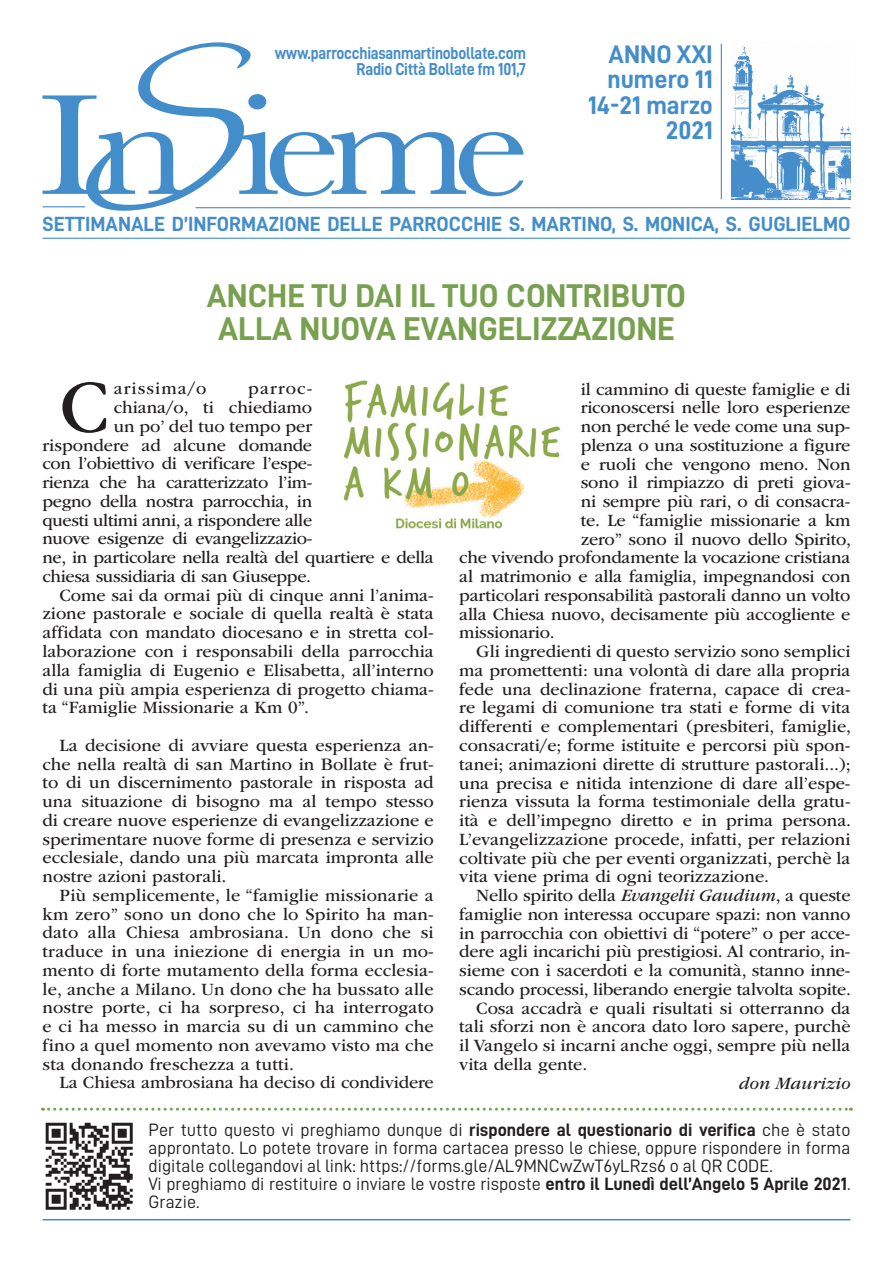
<style>
.page{position:relative;width:893px;height:1263px;background:#fff}
.page>*{position:absolute;margin:0;border:0;box-sizing:border-box;transform-origin:0 0}
.t1{font:78.15px "ITC Garamond Std";color:#231f20}
.t2{font:33px/33px "D DIN Bold";color:#78a14f;text-align:center}
.t3{font:25.5px/25.5px "D DIN Bold";color:#448dcb;text-align:right}
.t4{font:20.55px "D DIN Bold";color:#448dcb}
.t5{font:18px/18.8px "ITC Garamond Std";color:#231f20;text-align:justify}
.t6{font:18px/18px "D DIN";color:#231f20}
.t7{font:18px "ITC Garamond Std";letter-spacing:-.02em;color:#231f20}
.t8{font:italic 18px "ITC Garamond Std";color:#231f20}
.t9{font:18px "ITC Garamond Std";letter-spacing:.06em;color:#231f20}
.t10{font:17.4px/16.2px "D DIN Bold";letter-spacing:-.015em;color:#448dcb;text-align:right;scale:.9 1}
.s1{font-style:italic}
.s2{font-family:"D DIN Bold"}
</style>
<div class="page">
<svg style="left:43px;top:42px;width:480px;height:169px"></svg>
<hr style="left:43px;top:238px;width:807px;height:1px;background:#448dcb">
<hr style="left:196px;top:207px;width:654px;height:1px;background:#448dcb">
<hr style="left:43px;top:206px;width:42px;height:1px;background:#448dcb">
<img style="left:731px;top:46px;width:119px;height:153px">
<hr style="left:721px;top:44px;width:1px;height:155px;background:#448dcb">
<hr style="left:43px;top:1219px;width:807px;height:1px;background:#448dcb">
<svg style="left:43px;top:1108px;width:808px;height:3px"></svg>
<img style="left:344px;top:380px;width:217px;height:149px">
<img style="left:45px;top:1122px;width:88px;height:88px">
<p class="t10" style="left:275px;top:44px;width:281px">www.parrocchiasanmartinobollate.com<br>Radio Città Bollate fm 101,7</p>
<h3 class="t3" style="left:588px;top:41px;width:126px">ANNO XXI numero 11<br>14-21 marzo<br>2021</h3>
<p class="t4" style="left:43px;top:213px;width:809px">SETTIMANALE D’INFORMAZIONE DELLE PARROCCHIE S. MARTINO, S. MONICA, S. GUGLIELMO</p>
<h2 class="t2" style="left:207px;top:278px;width:481px">ANCHE TU DAI IL TUO CONTRIBUTO<br>ALLA NUOVA EVANGELIZZAZIONE</h2>
<h1 class="t1" style="left:60px;top:365px;width:51px">C</h1>
<p class="t9" style="left:114px;top:379px;width:94px">arissima/o</p>
<p class="t5" style="left:248px;top:379px;width:66px">parroc-</p>
<p class="t5" style="left:581px;top:380px;width:271px">il cammino di queste famiglie e di</p>
<p class="t5" style="left:581px;top:398px;width:271px">riconoscersi nelle loro esperienze</p>
<p class="t5" style="left:581px;top:417px;width:271px">non perché le vede come una sup-</p>
<p class="t5" style="left:581px;top:436px;width:271px">plenza o una sostituzione a figure</p>
<p class="t5" style="left:581px;top:455px;width:271px">e ruoli che vengono meno. Non</p>
<p class="t5" style="left:581px;top:473px;width:271px">sono il rimpiazzo di preti giova-</p>
<p class="t5" style="left:581px;top:492px;width:271px">ni sempre più rari, o di consacra-</p>
<p class="t5" style="left:581px;top:511px;width:271px">te. Le “famiglie missionarie a km</p>
<p class="t5" style="left:581px;top:530px;width:272px">zero” sono il nuovo dello Spirito,</p>
<p class="t5" style="left:459px;top:548px;width:393px">che vivendo profondamente la vocazione cristiana</p>
<p class="t5" style="left:459px;top:567px;width:393px">al matrimonio e alla famiglia, impegnandosi con</p>
<p class="t5" style="left:459px;top:586px;width:393px">particolari responsabilità pastorali danno un volto</p>
<p class="t5" style="left:459px;top:605px;width:393px">alla Chiesa nuovo, decisamente più accogliente e</p>
<p class="t5" style="left:459px;top:623px;width:97px">missionario.</p>
<p class="t5" style="left:476px;top:642px;width:376px">Gli ingredienti di questo servizio sono semplici</p>
<p class="t5" style="left:459px;top:661px;width:393px">ma promettenti: una volontà di dare alla propria</p>
<p class="t5" style="left:459px;top:680px;width:393px">fede una declinazione fraterna, capace di crea-</p>
<p class="t5" style="left:459px;top:699px;width:393px">re legami di comunione tra stati e forme di vita</p>
<p class="t5" style="left:459px;top:717px;width:393px">differenti e complementari (presbiteri, famiglie,</p>
<p class="t5" style="left:459px;top:736px;width:393px">consacrati/e; forme istituite e percorsi più spon-</p>
<p class="t5" style="left:459px;top:755px;width:393px">tanei; animazioni dirette di strutture pastorali...);</p>
<p class="t5" style="left:459px;top:774px;width:393px">una precisa e nitida intenzione di dare all’espe-</p>
<p class="t5" style="left:459px;top:792px;width:393px">rienza vissuta la forma testimoniale della gratu-</p>
<p class="t5" style="left:459px;top:811px;width:393px">ità e dell’impegno diretto e in prima persona.</p>
<p class="t5" style="left:459px;top:830px;width:393px">L’evangelizzazione procede, infatti, per relazioni</p>
<p class="t5" style="left:459px;top:849px;width:393px">coltivate più che per eventi organizzati, perchè la</p>
<p class="t5" style="left:459px;top:867px;width:311px">vita viene prima di ogni teorizzazione.</p>
<p class="t5" style="left:476px;top:886px;width:376px">Nello spirito della <span class="s1">Evangelii Gaudium</span>, a queste</p>
<p class="t5" style="left:459px;top:905px;width:393px">famiglie non interessa occupare spazi: non vanno</p>
<p class="t5" style="left:459px;top:924px;width:393px">in parrocchia con obiettivi di “potere” o per acce-</p>
<p class="t5" style="left:459px;top:942px;width:393px">dere agli incarichi più prestigiosi. Al contrario, in-</p>
<p class="t5" style="left:459px;top:961px;width:393px">sieme con i sacerdoti e la comunità, stanno inne-</p>
<p class="t5" style="left:459px;top:980px;width:393px">scando processi, liberando energie talvolta sopite.</p>
<p class="t5" style="left:476px;top:999px;width:376px">Cosa accadrà e quali risultati si otterranno da</p>
<p class="t5" style="left:459px;top:1017px;width:393px">tali sforzi non è ancora dato loro sapere, purchè</p>
<p class="t5" style="left:459px;top:1036px;width:393px">il Vangelo si incarni anche oggi, sempre più nella</p>
<p class="t5" style="left:459px;top:1055px;width:130px">vita della gente.</p>
<p class="t8" style="left:739px;top:1073px;width:113px">don Maurizio</p>
<p class="t6" style="left:149px;top:1121px;width:703px">Per tutto questo vi preghiamo dunque di <span class="s2">rispondere al questionario di verifica</span> che è stato approntato. Lo potete trovare in forma cartacea presso le chiese, oppure rispondere in forma digitale collegandovi al link: https://forms.gle/AL9MNCwZwT6yLRzs6 o al QR CODE.<br>Vi preghiamo di restituire o inviare le vostre risposte <span class="s2">entro il Lunedì dell’Angelo 5 Aprile 2021</span>.<br>Grazie.</p>
<p class="t5" style="left:114px;top:398px;width:200px">chiana/o, ti chiediamo</p>
<p class="t5" style="left:114px;top:417px;width:200px">un po’ del tuo tempo per</p>
<p class="t5" style="left:43px;top:436px;width:271px">rispondere ad alcune domande</p>
<p class="t7" style="left:43px;top:454px;width:271px">con l’obiettivo di verificare l’espe-</p>
<p class="t7" style="left:43px;top:473px;width:271px">rienza che ha caratterizzato l’im-</p>
<p class="t7" style="left:43px;top:491px;width:271px">pegno della nostra parrocchia, in</p>
<p class="t7" style="left:43px;top:510px;width:271px">questi ultimi anni, a rispondere alle</p>
<p class="t7" style="left:43px;top:529px;width:271px">nuove esigenze di evangelizzazio-</p>
<p class="t7" style="left:43px;top:548px;width:393px">ne, in particolare nella realtà del quartiere e della</p>
<p class="t7" style="left:43px;top:566px;width:270px">chiesa sussidiaria di san Giuseppe.</p>
<p class="t5" style="left:60px;top:586px;width:376px">Come sai da ormai più di cinque anni l’anima-</p>
<p class="t5" style="left:43px;top:605px;width:393px">zione pastorale e sociale di quella realtà è stata</p>
<p class="t5" style="left:43px;top:623px;width:393px">affidata con mandato diocesano e in stretta col-</p>
<p class="t5" style="left:43px;top:642px;width:393px">laborazione con i responsabili della parrocchia</p>
<p class="t5" style="left:43px;top:661px;width:393px">alla famiglia di Eugenio e Elisabetta, all’interno</p>
<p class="t5" style="left:43px;top:680px;width:393px">di una più ampia esperienza di progetto chiama-</p>
<p class="t5" style="left:43px;top:698px;width:268px">ta “Famiglie Missionarie a Km 0”.</p>
<p class="t5" style="left:43px;top:736px;width:393px;text-indent:17px">La decisione di avviare questa esperienza an&shy;che nella realtà di san Martino in Bollate è frut&shy;to di un discernimento pastorale in risposta ad una situazione di bisogno ma al tempo stesso di creare nuove esperienze di evangelizzazione e sperimentare nuove forme di presenza e servizio ecclesiale, dando una più marcata impronta alle nostre azioni pastorali.</p>
<p class="t5" style="left:43px;top:886px;width:393px;text-indent:17px">Più semplicemente, le “famiglie missionarie a km zero” sono un dono che lo Spirito ha man&shy;dato alla Chiesa ambrosiana. Un dono che si traduce in una iniezione di energia in un mo&shy;mento di forte mutamento della forma ecclesia&shy;le, anche a Milano. Un dono che ha bussato alle nostre porte, ci ha sorpreso, ci ha interrogato e ci ha messo in marcia su di un cammino che fino a quel momento non avevamo visto ma che sta donando freschezza a tutti.</p>
<p class="t5" style="left:60px;top:1073px;width:376px">La Chiesa ambrosiana ha deciso di condividere</p>
</div>
